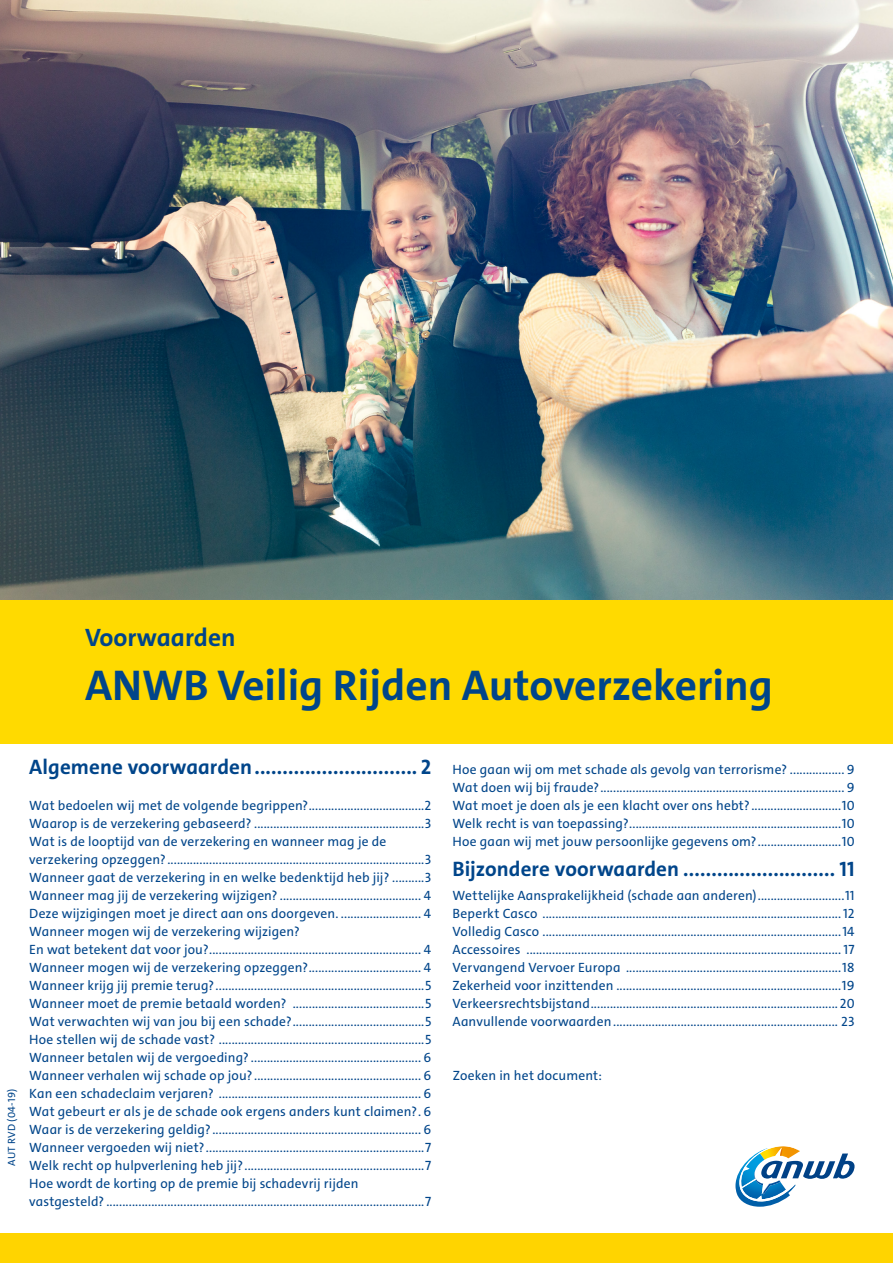
<style>
.page{position:relative;width:893px;height:1263px;background:#fff}
.page>*{position:absolute;margin:0;border:0;box-sizing:border-box;transform-origin:0 0}
.t1{font:700 43.35px "The Sans C4 s";color:#00458a}
.t2{font:700 25.35px "The Sans C4 s";color:#00458a}
.t3{font:700 21px "The Sans C4 s";letter-spacing:.005em;color:#00458a}
.t4{font:13.5px/18px "The Sans C4 s";letter-spacing:.01em;color:#00458a;text-align:justify}
.t5{font:10.5px "The Sans C4 s";letter-spacing:.02em;color:#00458a}
</style>
<div class="page">
<div style="left:0;top:1233px;width:893px;height:30px;background:#ffd400"></div>
<img style="left:0;top:0;width:893px;height:600px">
<div style="left:0;top:600px;width:893px;height:144px;background:#ffda00"></div>
<svg style="left:735px;top:1146px;width:120px;height:61px"></svg>
<h2 class="t2" style="left:85px;top:621px;width:152px">Voorwaarden</h2>
<h1 class="t1" style="left:85px;top:657px;width:689px">ANWB Veilig Rijden Autoverzekering</h1>
<p class="t5" style="left:5px;top:1166px;width:78px;rotate:-90deg">AUT RVD (04-19)</p>
<h3 class="t3" style="left:29px;top:753px;width:404px">Algemene voorwaarden............................. 2</h3>
<p class="t4" style="left:29px;top:797px;width:404px;text-align:left">Wat bedoelen wij met de volgende begrippen?....................................2<br>Waarop is de verzekering gebaseerd? .....................................................3<br>Wat is de looptijd van de verzekering en wanneer mag je de verzekering opzeggen? ................................................................................3<br>Wanneer gaat de verzekering in en welke bedenktijd heb jij? ..........3<br>Wanneer mag jij de verzekering wijzigen? ............................................ 4<br>Deze wijzigingen moet je direct aan ons doorgeven. ......................... 4<br>Wanneer mogen wij de verzekering wijzigen?<br>En wat betekent dat voor jou?.................................................................. 4<br>Wanneer mogen wij de verzekering opzeggen?................................... 4<br>Wanneer krijg jij premie terug?.................................................................5<br>Wanneer moet de premie betaald worden? .........................................5<br>Wat verwachten wij van jou bij een schade?.........................................5<br>Hoe stellen wij de schade vast? ................................................................5<br>Wanneer betalen wij de vergoeding? ..................................................... 6<br>Wanneer verhalen wij schade op jou? .................................................... 6<br>Kan een schadeclaim verjaren? ............................................................... 6<br>Wat gebeurt er als je de schade ook ergens anders kunt claimen?. 6<br>Waar is de verzekering geldig? ................................................................. 6<br>Wanneer vergoeden wij niet?....................................................................7<br>Welk recht op hulpverlening heb jij?........................................................7<br>Hoe wordt de korting op de premie bij schadevrij rijden vastgesteld? ...................................................................................................7</p>
<p class="t4" style="left:453px;top:761px;width:404px">Hoe gaan wij om met schade als gevolg van terrorisme? ................. 9<br>Wat doen wij bij fraude?............................................................................ 9<br>Wat moet je doen als je een klacht over ons hebt? ............................10<br>Welk recht is van toepassing?..................................................................10<br>Hoe gaan wij met jouw persoonlijke gegevens om?..........................10</p>
<h3 class="t3" style="left:453px;top:855px;width:403px">Bijzondere voorwaarden ........................... 11</h3>
<p class="t4" style="left:453px;top:887px;width:404px">Wettelijke Aansprakelijkheid (schade aan anderen)...........................11<br>Beperkt Casco .............................................................................................12<br>Volledig Casco .............................................................................................14<br>Accessoires .................................................................................................. 17<br>Vervangend Vervoer Europa ...................................................................18<br>Zekerheid voor inzittenden ......................................................................19<br>Verkeersrechtsbijstand............................................................................. 20<br>Aanvullende voorwaarden...................................................................... 23</p>
<p class="t4" style="left:453px;top:1067px;width:151px">Zoeken in het document:</p>
</div>
